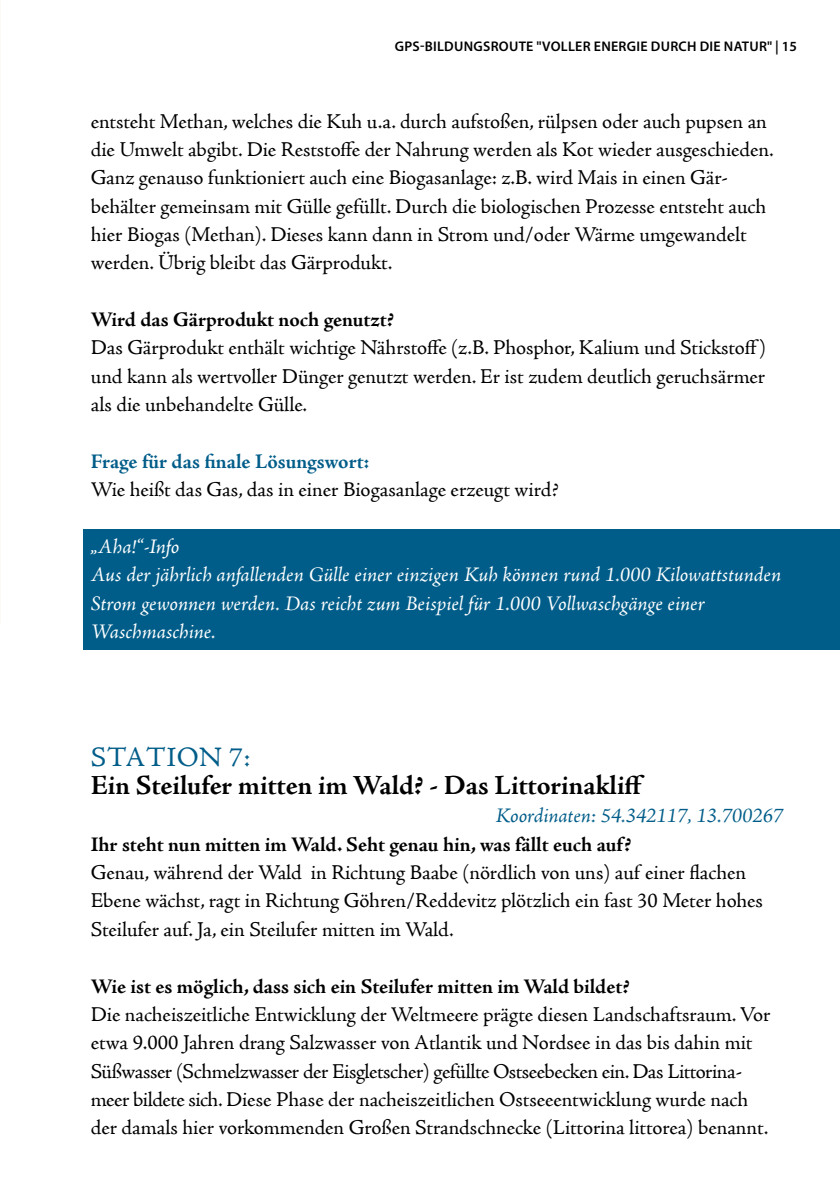
<style>
.page{position:relative;width:840px;height:1191px;background:#fff}
.page>*{position:absolute;margin:0;border:0;box-sizing:border-box;transform-origin:0 0}
.t1{font:700 28px "Adobe Jenson Pro";letter-spacing:-.005em;color:#000}
.t2{font:28px "Adobe Jenson Pro";letter-spacing:.02em;color:#005d89}
.t3{font:21px/28.4px "Adobe Jenson Pro";letter-spacing:-.005em;color:#000}
.t4{font:italic 21px/28.4px "Adobe Jenson Pro";letter-spacing:-.005em;color:#fff}
.t5{font:700 21px "Adobe Jenson Pro";letter-spacing:-.005em;color:#000}
.t6{font:italic 21px "Adobe Jenson Pro";color:#005d89}
.t7{font:700 21px "Adobe Jenson Pro";letter-spacing:-.005em;color:#005d89}
.t8{font:600 14px "Myriad Pro";letter-spacing:.02em;color:#000}
</style>
<div class="page">
<div style="left:84px;top:529px;width:755px;height:120px;background:#005d89"></div>
<p class="t8" style="left:394px;top:37px;width:403px">GPS-BILDUNGSROUTE "VOLLER ENERGIE DURCH DIE NATUR" | 15</p>
<p class="t3" style="left:91px;top:107px;width:684px">entsteht Methan, welches die Kuh u.a. durch aufstoßen, rülpsen oder auch pupsen an die Umwelt abgibt. Die Reststoffe der Nahrung werden als Kot wieder ausgeschieden.<br>Ganz genauso funktioniert auch eine Biogasanlage: z.B. wird Mais in einen Gär&shy;behälter gemeinsam mit Gülle gefüllt. Durch die biologischen Prozesse entsteht auch hier Biogas (Methan). Dieses kann dann in Strom und/oder Wärme umgewandelt werden. Übrig bleibt das Gärprodukt.</p>
<p class="t5" style="left:91px;top:307px;width:304px">Wird das Gärprodukt noch genutzt?</p>
<p class="t3" style="left:91px;top:334px;width:676px;text-align:justify">Das Gärprodukt enthält wichtige Nährstoffe (z.B. Phosphor, Kalium und Stickstoff) und kann als wertvoller Dünger genutzt werden. Er ist zudem deutlich geruchsärmer als die unbehandelte Gülle.</p>
<p class="t7" style="left:91px;top:449px;width:279px">Frage für das finale Lösungswort:</p>
<p class="t3" style="left:91px;top:476px;width:469px">Wie heißt das Gas, das in einer Biogasanlage erzeugt wird?</p>
<p class="t4" style="left:91px;top:533px;width:691px">„Aha!“-Info<br>Aus der jährlich anfallenden Gülle einer einzigen Kuh können rund 1.000 Kilowattstunden Strom gewonnen werden. Das reicht zum Beispiel für 1.000 Vollwaschgänge einer Waschmaschine.</p>
<h1 class="t2" style="left:91px;top:741px;width:161px">STATION 7:</h1>
<h1 class="t1" style="left:91px;top:769px;width:555px">Ein Steilufer mitten im Wald? - Das Littorinakliff</h1>
<p class="t6" style="left:495px;top:804px;width:289px">Koordinaten: 54.342117, 13.700267</p>
<p class="t5" style="left:91px;top:832px;width:541px">Ihr steht nun mitten im Wald. Seht genau hin, was fällt euch auf?</p>
<p class="t3" style="left:91px;top:858px;width:673px">Genau, während der Wald in Richtung Baabe (nördlich von uns) auf einer flachen<br>Ebene wächst, ragt in Richtung Göhren/Reddevitz plötzlich ein fast 30 Meter hohes<br>Steilufer auf. Ja, ein Steilufer mitten im Wald.</p>
<p class="t5" style="left:91px;top:974px;width:539px">Wie ist es möglich, dass sich ein Steilufer mitten im Wald bildet?</p>
<p class="t3" style="left:91px;top:1000px;width:681px">Die nacheiszeitliche Entwicklung der Weltmeere prägte diesen Landschaftsraum. Vor etwa 9.000 Jahren drang Salzwasser von Atlantik und Nordsee in das bis dahin mit Süßwasser (Schmelzwasser der Eisgletscher) gefüllte Ostseebecken ein. Das Littorina&shy;meer bildete sich. Diese Phase der nacheiszeitlichen Ostseeentwicklung wurde nach der damals hier vorkommenden Großen Strandschnecke (Littorina littorea) benannt.</p>
</div>
